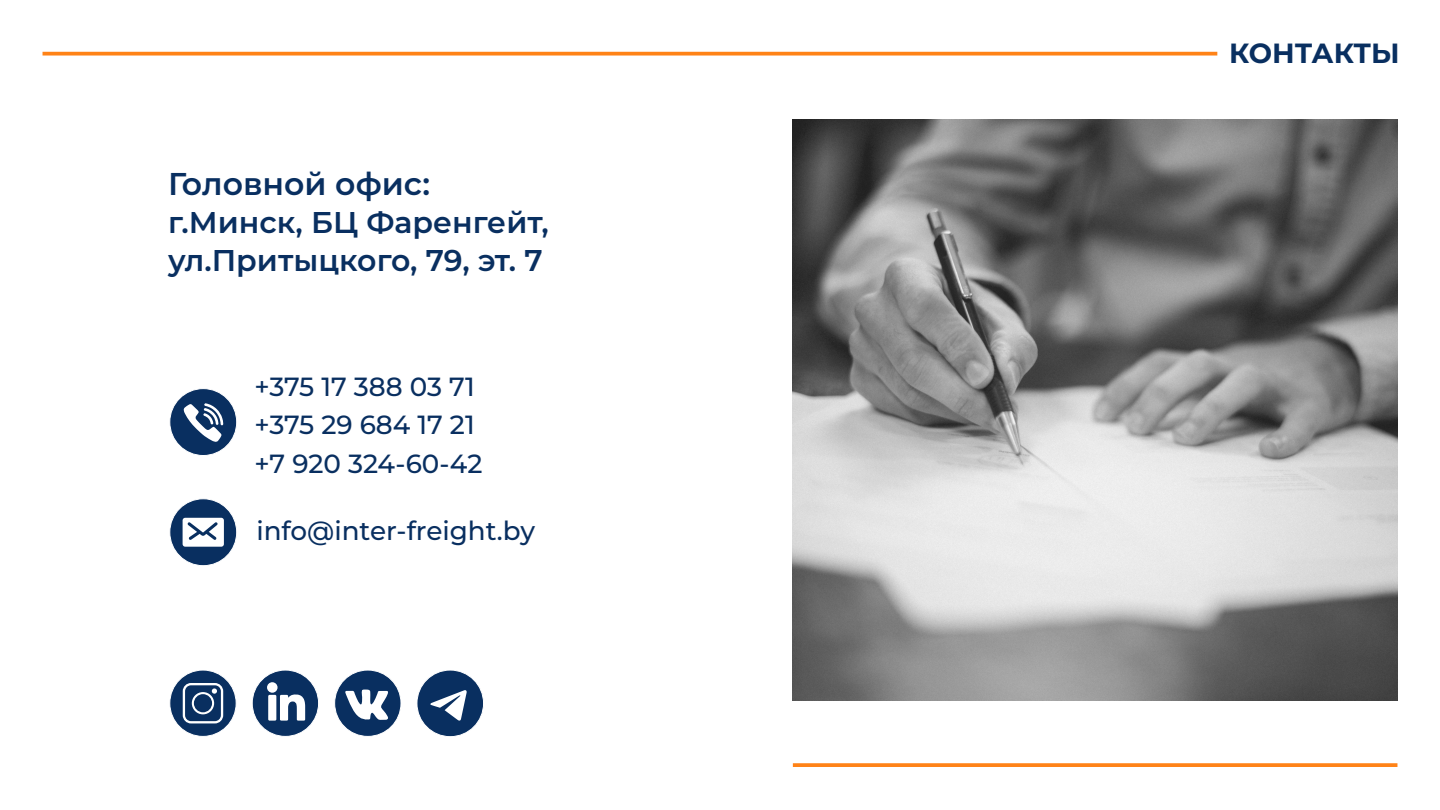
<style>
.page{position:relative;width:1440px;height:810px;background:#fff}
.page>*{position:absolute;margin:0;border:0;box-sizing:border-box;transform-origin:0 0}
.t1{font:100 31.5px "Montserrat";color:#092f60}
.t2{font:100 30px/38.1px "Montserrat";color:#092f60}
.t3{font:100 27.75px "Montserrat";color:#092f60}
.t4{font:100 26.25px/38.1px "Montserrat";color:#092f60}
</style>
<div class="page">
<svg style="left:793px;top:763px;width:604px;height:4px;fill:#ff8318"></svg>
<svg style="left:43px;top:52px;width:1174px;height:4px;fill:#ff8317"></svg>
<div style="left:252px;top:670px;width:67px;height:66px;background:#092f60;border-radius:33px"></div>
<div style="left:252px;top:670px;width:67px;height:67px;border:1px solid #fff;border-radius:33px"></div>
<svg style="left:268px;top:694px;width:37px;height:27px"></svg>
<div style="left:267px;top:682px;width:11px;height:11px;background:#fff;border-radius:50%"></div>
<div style="left:170px;top:670px;width:66px;height:66px;background:#092f60;border-radius:33px"></div>
<div style="left:170px;top:670px;width:66px;height:67px;border:1px solid #fff;border-radius:33px"></div>
<svg style="left:183px;top:683px;width:40px;height:40px"></svg>
<div style="left:335px;top:670px;width:66px;height:66px;background:#092f60;border-radius:33px"></div>
<div style="left:334px;top:670px;width:67px;height:67px;border:1px solid #fff;border-radius:33px"></div>
<svg style="left:345px;top:690px;width:43px;height:30px"></svg>
<div style="left:170px;top:389px;width:67px;height:67px;background:#092f60;border-radius:33px"></div>
<div style="left:170px;top:388px;width:67px;height:68px;border:1px solid #fff;border-radius:33px"></div>
<svg style="left:184px;top:403px;width:39px;height:39px"></svg>
<div style="left:170px;top:499px;width:67px;height:67px;background:#092f60;border-radius:33px"></div>
<div style="left:170px;top:499px;width:67px;height:67px;border:1px solid #fff;border-radius:33px"></div>
<svg style="left:183px;top:518px;width:41px;height:29px"></svg>
<img style="left:793px;top:119px;width:604px;height:582px">
<div style="left:417px;top:670px;width:67px;height:67px;background:#092f60;border-radius:50%"></div>
<div style="left:417px;top:670px;width:67px;height:67px;border:1px solid #fff;border-radius:50%"></div>
<svg style="left:430px;top:690px;width:37px;height:31px"></svg>
<p class="t1" style="left:168px;top:163px;width:263px">Головной офис:</p>
<p class="t2" style="left:168px;top:203px;width:382px">г.Минск, БЦ Фаренгейт, ул.Притыцкого, 79, эт. 7</p>
<p class="t4" style="left:255px;top:367px;width:229px">+375 17 388 03 71 +375 29 684 17 21 +7 920 324-60-42</p>
<p class="t4" style="left:256px;top:511px;width:280px">info@inter-freight.by</p>
<p class="t3" style="left:1229px;top:34px;width:172px">КОНТАКТЫ</p>
</div>
